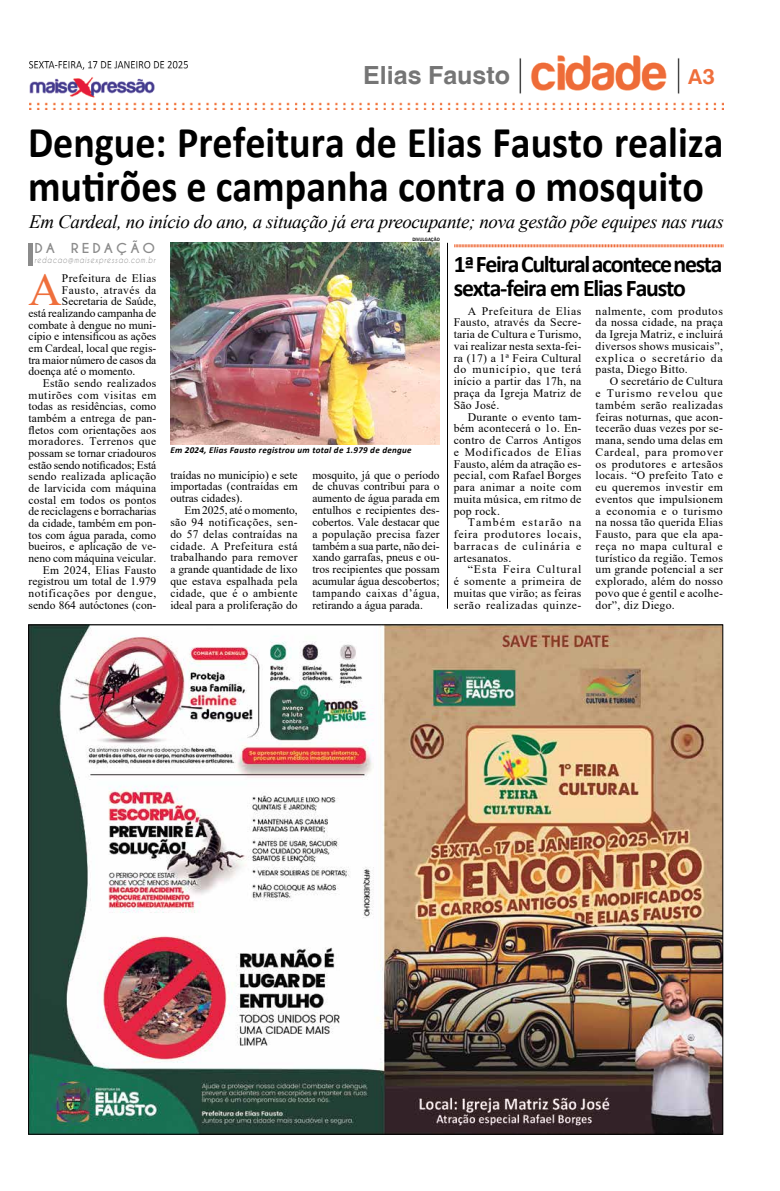
<style>
.page{position:relative;width:780px;height:1191px;background:#fff}
.page>*{position:absolute;margin:0;border:0;box-sizing:border-box;transform-origin:0 0}
.t1{font:46.2px "Times New Roman";color:#ef6f3c}
.t2{font:700 44px/44px "Calibri";color:#000;scale:.91 1}
.t3{font:700 25px "Helvetica";color:#757575}
.t4{font:700 24px/24px "Calibri";letter-spacing:-.055em;color:#000}
.t5{font:22px "Harabara";color:#ef6f3c}
.t6{font:italic 19px "Times New Roman";letter-spacing:-.02em;color:#000}
.t7{font:700 12.9px "Caviar Dreams";letter-spacing:.22em;color:#8b8b8b;scale:1.07 1}
.t8{font:11.5px/11.8px "Times New Roman";letter-spacing:.015em;color:#000;text-align:justify}
.t9{font:11.5px "Times New Roman";letter-spacing:-.01em;color:#000}
.t10{font:11.5px "Times New Roman";letter-spacing:.045em;color:#000}
.t11{font:11.5px "Times New Roman";letter-spacing:-.005em;color:#000}
.t12{font:11.5px "Times New Roman";letter-spacing:.04em;color:#000}
.t13{font:italic 700 9px "Calibri";letter-spacing:.03em;color:#000}
.t14{font:italic 8.3px "Caviar Dreams";letter-spacing:.11em;color:#8b8b8b;scale:.83 1}
.t15{font:500 4.9px "Franklin Gothic";color:#000}
</style>
<div class="page">
<img style="left:30px;top:626px;width:691px;height:506px">
<img style="left:170px;top:243px;width:269px;height:201px">
<hr style="left:28px;top:243px;width:4px;height:23px;background:#8b8b8b">
<img style="left:29px;top:56px;width:694px;height:54px">
<img style="left:29px;top:61px;width:158px;height:8px">
<svg style="left:454px;top:244px;width:269px;height:3px"></svg>
<hr style="left:447px;top:243px;width:1px;height:366px;background:#000">
<h3 class="t3" style="left:363px;top:60px;width:148px">Elias Fausto</h3>
<h3 class="t5" style="left:688px;top:65px;width:28px">A3</h3>
<h2 class="t2" style="left:28px;top:120px;width:765px">Dengue: Prefeitura de Elias Fausto realiza mutirões e campanha contra o mosquito</h2>
<h3 class="t6" style="left:29px;top:208px;width:696px">Em Cardeal, no início do ano, a situação já era preocupante; nova gestão põe equipes nas ruas</h3>
<p class="t15" style="left:412px;top:237px;width:29px">DIVULGAÇÃO</p>
<p class="t7" style="left:34px;top:240px;width:114px">DA REDAÇÃO</p>
<p class="t14" style="left:34px;top:255px;width:147px">redacao@maisexpressao.com.br</p>
<h1 class="t1" style="left:29px;top:257px;width:35px">A</h1>
<p class="t8" style="left:62px;top:272px;width:96px">Prefeitura de Elias</p>
<h3 class="t4" style="left:454px;top:252px;width:270px">1ª Feira Cultural acontece nesta sexta-feira em Elias Fausto</h3>
<p class="t8" style="left:453px;top:304px;width:129px;text-indent:14px">A Prefeitura de Elias Fausto, através da Secre&shy;taria de Cultura e Turismo, vai realizar nesta sexta-fei&shy;ra (17) a 1ª Feira Cultural do município, que terá início a partir das 17h, na praça da Igreja Matriz de São José.</p>
<p class="t8" style="left:453px;top:410px;width:129px;text-indent:14px">Durante o evento tam&shy;bém acontecerá o 1o. En&shy;contro de Carros Antigos e Modificados de Elias Fausto, além da atração es&shy;pecial, com Rafael Borges para animar a noite com muita música, em ritmo de pop rock.</p>
<p class="t8" style="left:453px;top:516px;width:129px;text-indent:14px">Também estarão na feira produtores locais, barracas de culinária e artesanatos.</p>
<p class="t8" style="left:453px;top:563px;width:129px;text-indent:14px">“Esta Feira Cultural é somente a primeira de muitas que virão; as feiras serão realizadas quinze-</p>
<p class="t10" style="left:62px;top:282px;width:96px">Fausto, através da</p>
<p class="t8" style="left:62px;top:295px;width:96px">Secretaria de Saúde,</p>
<p class="t11" style="left:29px;top:305px;width:129px">está realizando campanha de</p>
<p class="t8" style="left:29px;top:319px;width:129px">combate à dengue no muni-</p>
<p class="t8" style="left:29px;top:330px;width:129px">cípio e intensificou as ações</p>
<p class="t8" style="left:29px;top:342px;width:129px">em Cardeal, local que regis-</p>
<p class="t9" style="left:29px;top:352px;width:129px">tra maior número de casos da</p>
<p class="t8" style="left:29px;top:365px;width:108px">doença até o momento.</p>
<p class="t8" style="left:43px;top:377px;width:115px">Estão sendo realizados</p>
<p class="t10" style="left:29px;top:387px;width:129px">mutirões com visitas em</p>
<p class="t8" style="left:29px;top:400px;width:129px">todas as residências, como</p>
<p class="t8" style="left:29px;top:412px;width:129px">também a entrega de pan-</p>
<p class="t8" style="left:29px;top:423px;width:129px">fletos com orientações aos</p>
<p class="t12" style="left:29px;top:433px;width:129px">moradores. Terrenos que</p>
<p class="t8" style="left:29px;top:447px;width:129px">possam se tornar criadouros</p>
<p class="t9" style="left:29px;top:457px;width:129px">estão sendo notificados; Está</p>
<p class="t8" style="left:29px;top:470px;width:129px">sendo realizada aplicação</p>
<p class="t8" style="left:29px;top:482px;width:129px">de larvicida com máquina</p>
<p class="t8" style="left:29px;top:493px;width:129px">costal em todos os pontos</p>
<p class="t9" style="left:29px;top:503px;width:129px">de reciclagens e borracharias</p>
<p class="t8" style="left:29px;top:517px;width:129px">da cidade, também em pon-</p>
<p class="t8" style="left:29px;top:528px;width:129px">tos com água parada, como</p>
<p class="t8" style="left:29px;top:540px;width:129px">bueiros, e aplicação de ve-</p>
<p class="t8" style="left:29px;top:552px;width:129px">neno com máquina veicular.</p>
<p class="t8" style="left:43px;top:563px;width:115px">Em 2024, Elias Fausto</p>
<p class="t8" style="left:29px;top:575px;width:129px">registrou um total de 1.979</p>
<p class="t10" style="left:29px;top:585px;width:129px">notificações por dengue,</p>
<p class="t8" style="left:29px;top:598px;width:129px">sendo 864 autóctones (con-</p>
<p class="t8" style="left:595px;top:304px;width:129px">nalmente, com produtos da nossa cidade, na praça da Igreja Matriz, e incluirá diversos shows musicais”, explica o secretário da pasta, Diego Bitto.</p>
<p class="t8" style="left:595px;top:375px;width:129px;text-indent:14px">O secretário de Cultura e Turismo revelou que também serão realizadas feiras noturnas, que acon&shy;tecerão duas vezes por se&shy;mana, sendo uma delas em Cardeal, para promover os produtores e artesãos locais. “O prefeito Tato e eu queremos investir em eventos que impulsionem a economia e o turismo na nossa tão querida Elias Fausto, para que ela apa&shy;reça no mapa cultural e turístico da região. Temos um grande potencial a ser explorado, além do nosso povo que é gentil e acolhe&shy;dor”, diz Diego.</p>
<p class="t13" style="left:170px;top:443px;width:242px">Em 2024, Elias Fausto registrou um total de 1.979 de dengue</p>
<p class="t8" style="left:312px;top:468px;width:129px">mosquito, já que o período de chuvas contribui para o aumento de água parada em entulhos e recipientes des&shy;cobertos. Vale destacar que a população precisa fazer também a sua parte, não dei&shy;xando garrafas, pneus e ou&shy;tros recipientes que possam acumular água descobertos; tampando caixas d’água, retirando a água parada.</p>
<p class="t8" style="left:170px;top:468px;width:129px">traídas no município) e sete importadas (contraídas em outras cidades).</p>
<p class="t8" style="left:170px;top:504px;width:129px;text-indent:14px">Em 2025, até o momento, são 94 notificações, sen&shy;do 57 delas contraídas na cidade. A Prefeitura está trabalhando para remover a grande quantidade de lixo que estava espalhada pela cidade, que é o ambiente ideal para a proliferação do</p>
</div>
